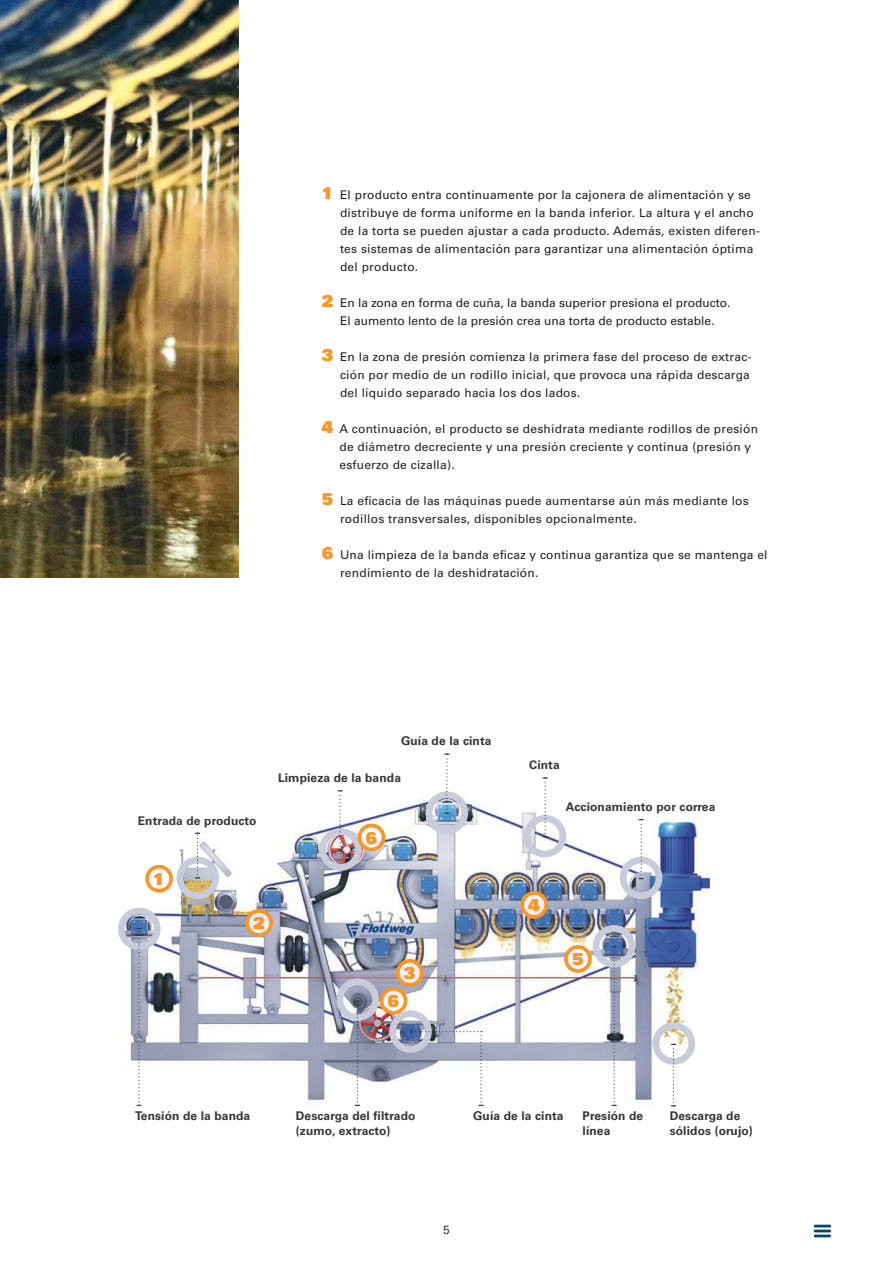
<style>
.page{position:relative;width:893px;height:1263px;background:#fff}
.page>*{position:absolute;margin:0;border:0;box-sizing:border-box;transform-origin:0 0}
.t1{font:16.5px "Univers LT Pro 85 X Black";color:#fa9529}
.t2{font:12px/18px "Univers LT Pro 55 Roman";letter-spacing:.02em;color:#241f1f}
.t3{font:700 12px/15px "Univers LT Pro 65";letter-spacing:.01em;color:#393535}
.t4{font:12px/18px "Univers LT Pro 55 Roman";color:#241f1f;text-align:center}
.t5{font:12px "Univers LT Pro 55 Roman";color:#393535}
.s1{font-family:"Univers LT Pro 85 X Black";font-size:16.5px;color:#fa9529}
</style>
<div class="page">
<img style="left:0;top:0;width:238px;height:577px">
<svg style="left:814px;top:1225px;width:17px;height:2px"></svg>
<hr style="left:814px;top:1229px;width:17px;height:3px;background:#074271">
<hr style="left:814px;top:1234px;width:17px;height:3px;background:#074271">
<img style="left:122px;top:790px;width:588px;height:317px">
<div style="left:177px;top:856px;width:42px;height:43px;border:7px solid #c9cbdb;border-radius:50%"></div>
<div style="left:620px;top:856px;width:42px;height:43px;border:7px solid #c9cbdb;border-radius:50%"></div>
<div style="left:425px;top:791px;width:43px;height:43px;border:7px solid #c9cbdb;border-radius:50%"></div>
<div style="left:319px;top:828px;width:43px;height:43px;border:7px solid #c9cbdb;border-radius:50%"></div>
<div style="left:524px;top:815px;width:42px;height:42px;border:7px solid #c9cbdb;border-radius:50%"></div>
<div style="left:652px;top:1022px;width:43px;height:43px;border:7px solid #c9cbdb;border-radius:50%"></div>
<svg style="left:195px;top:833px;width:5px;height:45px"></svg>
<svg style="left:639px;top:819px;width:5px;height:60px"></svg>
<svg style="left:444px;top:754px;width:5px;height:60px"></svg>
<svg style="left:338px;top:790px;width:5px;height:60px"></svg>
<svg style="left:543px;top:777px;width:5px;height:60px"></svg>
<svg style="left:671px;top:1044px;width:5px;height:62px"></svg>
<div style="left:336px;top:978px;width:43px;height:43px;border:7px solid #c9cbdb;border-radius:50%"></div>
<svg style="left:355px;top:1001px;width:5px;height:105px"></svg>
<div style="left:147px;top:867px;width:24px;height:24px;background:#fff;border-radius:50%"></div>
<div style="left:145px;top:865px;width:28px;height:27px;border:4px solid #fa9529;border-radius:50%"></div>
<svg style="left:247px;top:911px;width:24px;height:24px"></svg>
<div style="left:245px;top:909px;width:28px;height:28px;border:4px solid #fa9529;border-radius:50%"></div>
<svg style="left:398px;top:961px;width:24px;height:24px"></svg>
<div style="left:396px;top:959px;width:27px;height:28px;border:4px solid #fa9529;border-radius:50%"></div>
<svg style="left:522px;top:893px;width:24px;height:24px"></svg>
<div style="left:520px;top:891px;width:28px;height:28px;border:4px solid #fa9529;border-radius:50%"></div>
<svg style="left:566px;top:947px;width:24px;height:24px"></svg>
<div style="left:564px;top:945px;width:28px;height:28px;border:4px solid #fa9529;border-radius:50%"></div>
<svg style="left:381px;top:989px;width:24px;height:24px"></svg>
<div style="left:380px;top:987px;width:27px;height:28px;border:4px solid #fa9529;border-radius:50%"></div>
<svg style="left:359px;top:825px;width:24px;height:24px"></svg>
<div style="left:358px;top:823px;width:27px;height:28px;border:4px solid #fa9529;border-radius:50%"></div>
<div style="left:118px;top:908px;width:43px;height:42px;border:7px solid #c9cbdb;border-radius:50%"></div>
<div style="left:593px;top:925px;width:42px;height:42px;border:7px solid #c9cbdb;border-radius:50%"></div>
<svg style="left:136px;top:928px;width:6px;height:178px"></svg>
<svg style="left:612px;top:946px;width:5px;height:160px"></svg>
<div style="left:389px;top:1010px;width:43px;height:43px;border:7px solid #c9cbdb;border-radius:50%"></div>
<svg style="left:411px;top:1029px;width:73px;height:77px"></svg>
<p class="t2" style="left:340px;top:185px;width:421px;text-indent:-18px"><span class="s1">1</span> El producto entra continuamente por la cajonera de alimentación y se distribuye de forma uniforme en la banda inferior. La altura y el ancho de la torta se pueden ajustar a cada producto. Además, existen diferen&shy;tes sistemas de alimentación para garantizar una alimentación óptima del producto.</p>
<p class="t4" style="left:322px;top:293px;width:410px"><span class="s1">2</span> En la zona en forma de cuña, la banda superior presiona el producto.<br>El aumento lento de la presión crea una torta de producto estable.</p>
<p class="t2" style="left:340px;top:347px;width:413px;text-indent:-18px"><span class="s1">3</span> En la zona de presión comienza la primera fase del proceso de extrac&shy;ción por medio de un rodillo inicial, que provoca una rápida descarga del líquido separado hacia los dos lados.</p>
<p class="t2" style="left:339px;top:419px;width:420px;text-indent:-18px"><span class="s1">4</span> A continuación, el producto se deshidrata mediante rodillos de presión de diámetro decreciente y una presión creciente y continua (presión y esfuerzo de cizalla).</p>
<p class="t2" style="left:340px;top:491px;width:410px;text-indent:-18px"><span class="s1">5</span> La eficacia de las máquinas puede aumentarse aún más mediante los rodillos transversales, disponibles opcionalmente.</p>
<p class="t2" style="left:340px;top:545px;width:429px;text-indent:-18px"><span class="s1">6</span> Una limpieza de la banda eficaz y continua garantiza que se mantenga el rendimiento de la deshidratación.</p>
<p class="t3" style="left:138px;top:812px;width:120px">Entrada de producto</p>
<h1 class="t1" style="left:153px;top:868px;width:13px">1</h1>
<h1 class="t1" style="left:253px;top:912px;width:13px">2</h1>
<p class="t3" style="left:401px;top:733px;width:92px">Guía de la cinta</p>
<p class="t3" style="left:278px;top:770px;width:124px">Limpieza de la banda</p>
<h1 class="t1" style="left:366px;top:827px;width:13px">6</h1>
<h1 class="t1" style="left:404px;top:962px;width:13px">3</h1>
<h1 class="t1" style="left:388px;top:990px;width:13px">6</h1>
<p class="t3" style="left:529px;top:757px;width:32px">Cinta</p>
<p class="t3" style="left:566px;top:798px;width:151px">Accionamiento por correa</p>
<h1 class="t1" style="left:528px;top:894px;width:13px">4</h1>
<h1 class="t1" style="left:572px;top:948px;width:13px">5</h1>
<p class="t3" style="left:473px;top:1107px;width:92px">Guía de la cinta</p>
<p class="t3" style="left:296px;top:1107px;width:121px">Descarga del filtrado (zumo, extracto)</p>
<p class="t3" style="left:135px;top:1107px;width:117px">Tensión de la banda</p>
<p class="t3" style="left:583px;top:1107px;width:62px">Presión de línea</p>
<p class="t3" style="left:670px;top:1107px;width:85px">Descarga de sólidos (orujo)</p>
<p class="t5" style="left:443px;top:1221px;width:8px">5</p>
</div>
